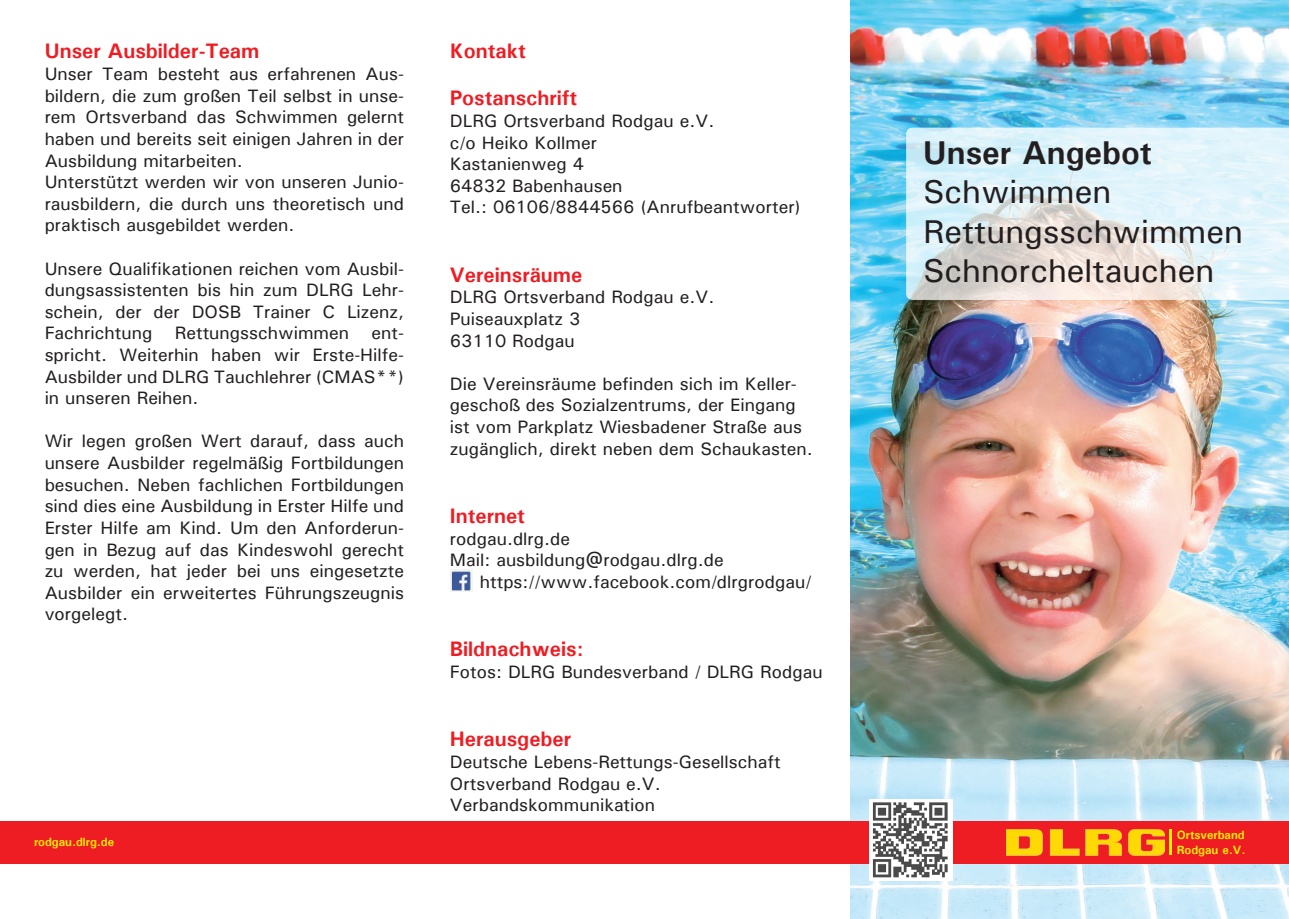
<style>
.page{position:relative;width:1289px;height:919px;background:#fff}
.page>*{position:absolute;margin:0;border:0;box-sizing:border-box;transform-origin:0 0}
.t1{font:500 33px "Univers";color:#231f20}
.t2{font:700 33px "Univers";color:#231f20}
.DLRG_Überschrift_2{font:700 21px "Univers";color:#ee1d23}
.DLRG_Überschrift_1{font:700 21px "Univers";color:#ee1d23}
.t3{font:500 18px/21.6px "Univers";color:#231f20;text-align:justify}
.t4{font:700 12px "Univers";color:#fff101}
</style>
<div class="page">
<img style="left:850px;top:0;width:438px;height:918px">
<div style="left:0;top:821px;width:1288px;height:42px;background:#ee1d23"></div>
<img style="left:1006px;top:829px;width:158px;height:26px">
<hr style="left:1169px;top:829px;width:3px;height:26px;background:#fff101">
<svg style="left:906px;top:128px;width:382px;height:172px;background:#e0ebee"></svg>
<img style="left:870px;top:799px;width:82px;height:81px">
<img style="left:451px;top:569px;width:21px;height:22px">
<p class="DLRG_Überschrift_1" style="left:45px;top:38px;width:216px">Unser Ausbilder-Team</p>
<p class="t3" style="left:45px;top:63px;width:361px">Unser Team besteht aus erfahrenen Aus&shy;bildern, die zum großen Teil selbst in unse&shy;rem Ortsverband das Schwimmen gelernt haben und bereits seit einigen Jahren in der Ausbildung mitarbeiten.</p>
<p class="t3" style="left:45px;top:171px;width:361px">Unterstützt werden wir von unseren Junio&shy;rausbildern, die durch uns theoretisch und praktisch ausgebildet werden.</p>
<p class="t3" style="left:45px;top:257px;width:361px">Unsere Qualifikationen reichen vom Ausbil&shy;dungsassistenten bis hin zum DLRG Lehr&shy;schein, der der DOSB Trainer C Lizenz, Fachrichtung Rettungsschwimmen ent&shy;spricht. Weiterhin haben wir Erste-Hilfe-Ausbilder und DLRG Tauchlehrer (CMAS**) in unseren Reihen.</p>
<p class="t3" style="left:45px;top:430px;width:361px">Wir legen großen Wert darauf, dass auch unsere Ausbilder regelmäßig Fortbildungen besuchen. Neben fachlichen Fortbildungen sind dies eine Ausbildung in Erster Hilfe und Erster Hilfe am Kind. Um den Anforderun&shy;gen in Bezug auf das Kindeswohl gerecht zu werden, hat jeder bei uns eingesetzte Ausbilder ein erweitertes Führungszeugnis vorgelegt.</p>
<p class="t4" style="left:34px;top:834px;width:82px">rodgau.dlrg.de</p>
<p class="DLRG_Überschrift_1" style="left:450px;top:38px;width:77px">Kontakt</p>
<p class="DLRG_Überschrift_2" style="left:450px;top:85px;width:129px">Postanschrift</p>
<p class="t3" style="left:450px;top:109px;width:266px">DLRG Ortsverband Rodgau e.V.</p>
<p class="t3" style="left:450px;top:131px;width:149px">c/o Heiko Kollmer</p>
<p class="t3" style="left:450px;top:153px;width:136px">Kastanienweg 4</p>
<p class="t3" style="left:450px;top:174px;width:174px">64832 Babenhausen</p>
<p class="t3" style="left:450px;top:196px;width:352px">Tel.: 06106/8844566 (Anrufbeantworter)</p>
<p class="DLRG_Überschrift_2" style="left:450px;top:261px;width:134px">Vereinsräume</p>
<p class="t3" style="left:450px;top:286px;width:266px">DLRG Ortsverband Rodgau e.V.</p>
<p class="t3" style="left:450px;top:307px;width:132px">Puiseauxplatz 3</p>
<p class="t3" style="left:450px;top:329px;width:126px">63110 Rodgau</p>
<p class="t3" style="left:450px;top:372px;width:364px;text-align:left">Die Vereinsräume befinden sich im Keller&shy;geschoß des Sozialzentrums, der Eingang ist vom Parkplatz Wiesbadener Straße aus zugänglich, direkt neben dem Schaukasten.</p>
<p class="DLRG_Überschrift_2" style="left:450px;top:502px;width:77px">Internet</p>
<p class="t3" style="left:450px;top:527px;width:122px">rodgau.dlrg.de</p>
<p class="t3" style="left:450px;top:549px;width:275px">Mail: ausbildung@rodgau.dlrg.de</p>
<p class="t3" style="left:480px;top:570px;width:333px">https://www.facebook.com/dlrgrodgau/</p>
<p class="DLRG_Überschrift_1" style="left:450px;top:635px;width:135px">Bildnachweis:</p>
<p class="t3" style="left:450px;top:660px;width:374px">Fotos: DLRG Bundesverband / DLRG Rodgau</p>
<p class="DLRG_Überschrift_2" style="left:450px;top:725px;width:123px">Herausgeber</p>
<p class="t3" style="left:450px;top:750px;width:332px">Deutsche Lebens-Rettungs-Gesellschaft</p>
<p class="t3" style="left:450px;top:772px;width:212px">Ortsverband Rodgau e.V.</p>
<p class="t3" style="left:450px;top:793px;width:207px">Verbandskommunikation</p>
<p class="t2" style="left:923px;top:131px;width:230px">Unser Angebot</p>
<p class="t1" style="left:923px;top:171px;width:190px">Schwimmen</p>
<p class="t1" style="left:923px;top:210px;width:321px">Rettungsschwimmen</p>
<p class="t1" style="left:923px;top:250px;width:293px">Schnorcheltauchen</p>
<p class="t4" style="left:1176px;top:827px;width:69px">Ortsverband</p>
<p class="t4" style="left:1176px;top:842px;width:70px">Rodgau e.V.</p>
</div>
